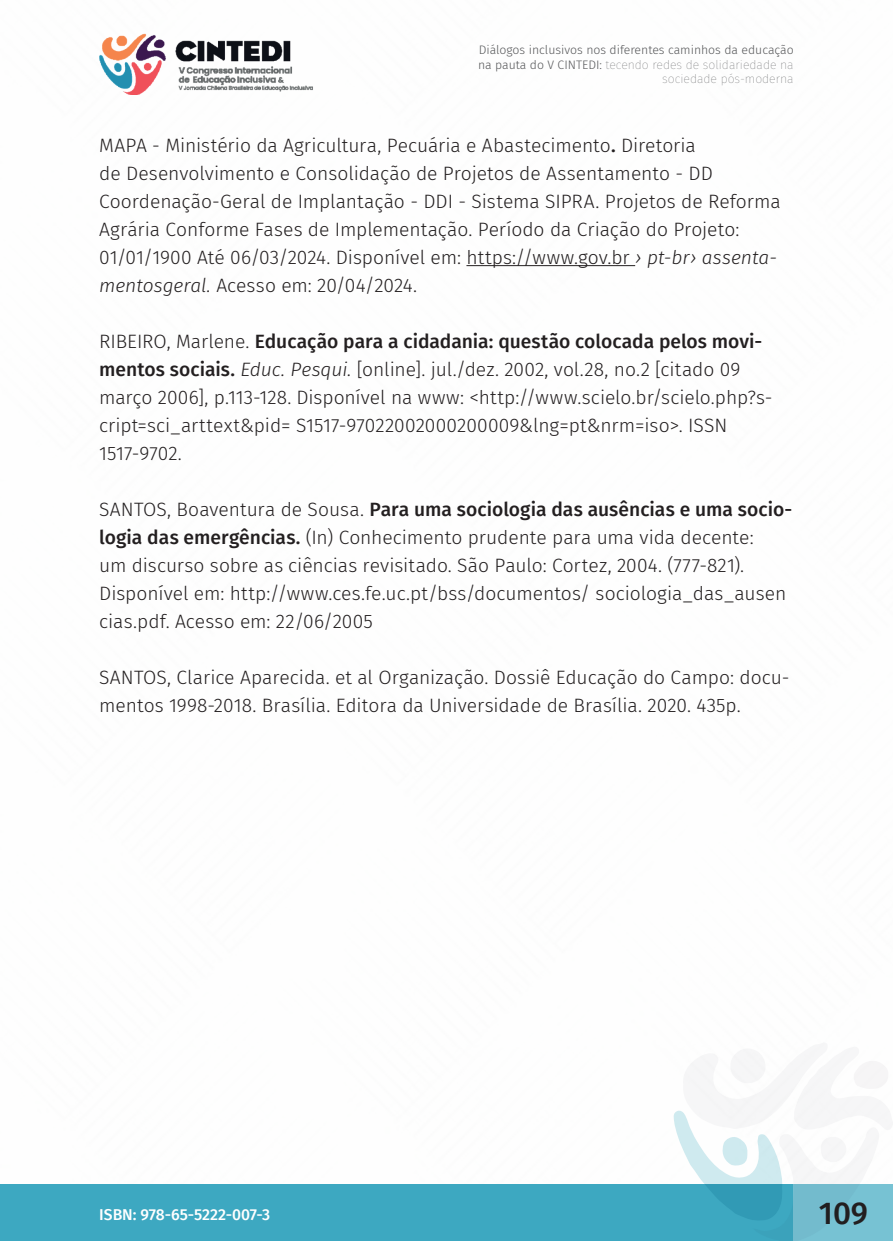
<style>
.page{position:relative;width:893px;height:1241px;background:#fff}
.page>*{position:absolute;margin:0;border:0;box-sizing:border-box;transform-origin:0 0}
.t1{font:500 31.5px "Fira Sans";color:#231f20}
._13_REFERENCIAS{font:300 19.25px/28px "Fira Sans";color:#231f20}
.t2{font:500 15.75px "Fira Sans";color:#fff}
.t3{font:300 12.25px/14.7px "Fira Sans";color:#57585a;text-align:right}
.s1{font-weight:100}
.s2{font-weight:500}
.s3{font-style:italic}
</style>
<div class="page">
<div style="left:0;top:1184px;width:794px;height:56px;background:#3da8c1"></div>
<img style="left:99px;top:33px;width:214px;height:61px">
<svg style="left:674px;top:1049px;width:219px;height:191px"></svg>
<hr style="left:466px;top:265px;width:169px;height:1px;background:#231f20">
<p class="t3" style="left:478px;top:42px;width:317px">Diálogos inclusivos nos diferentes caminhos da educação na pauta do V CINTEDI: <span class="s1">tecendo redes de solidariedade na sociedade pós-moderna</span></p>
<p class="_13_REFERENCIAS" style="left:99px;top:131px;width:683px">MAPA - Ministério da Agricultura, Pecuária e Abastecimento<span class="s2">.</span> Diretoria<br>de Desenvolvimento e Consolidação de Projetos de Assentamento - DD Coordenação-Geral de Implantação - DDI - Sistema SIPRA. Projetos de Reforma Agrária Conforme Fases de Implementação. Período da Criação do Projeto:<br>01/01/1900 Até 06/03/2024. Disponível em: https://www.gov.br <span class="s3">› pt-br› assenta&shy;mentosgeral.</span> Acesso em: 20/04/2024.</p>
<p class="_13_REFERENCIAS" style="left:99px;top:327px;width:675px">RIBEIRO, Marlene. <span class="s2">Educação para a cidadania: questão colocada pelos movi&shy;mentos sociais.</span> <span class="s3">Educ. Pesqui.</span> [online]. jul./dez. 2002, vol.28, no.2 [citado 09 março 2006], p.113-128. Disponível na www: &lt;http://www.scielo.br/scielo.php?s&shy;cript=sci_arttext&amp;pid= S1517-97022002000200009&amp;lng=pt&amp;nrm=iso&gt;. ISSN 1517-9702.</p>
<p class="_13_REFERENCIAS" style="left:99px;top:495px;width:695px">SANTOS, Boaventura de Sousa. <span class="s2">Para uma sociologia das ausências e uma socio&shy;logia das emergências.</span> (In) Conhecimento prudente para uma vida decente:<br>um discurso sobre as ciências revisitado. São Paulo: Cortez, 2004. (777-821).<br>Disponível em: http://www.ces.fe.uc.pt/bss/documentos/ sociologia_das_ausen cias.pdf. Acesso em: 22/06/2005</p>
<p class="_13_REFERENCIAS" style="left:99px;top:663px;width:692px">SANTOS, Clarice Aparecida. et al Organização. Dossiê Educação do Campo: docu&shy;mentos 1998-2018. Brasília. Editora da Universidade de Brasília. 2020. 435p.</p>
<p class="t2" style="left:99px;top:1201px;width:172px">ISBN: 978-65-5222-007-3</p>
<h1 class="t1" style="left:819px;top:1187px;width:51px">109</h1>
</div>
